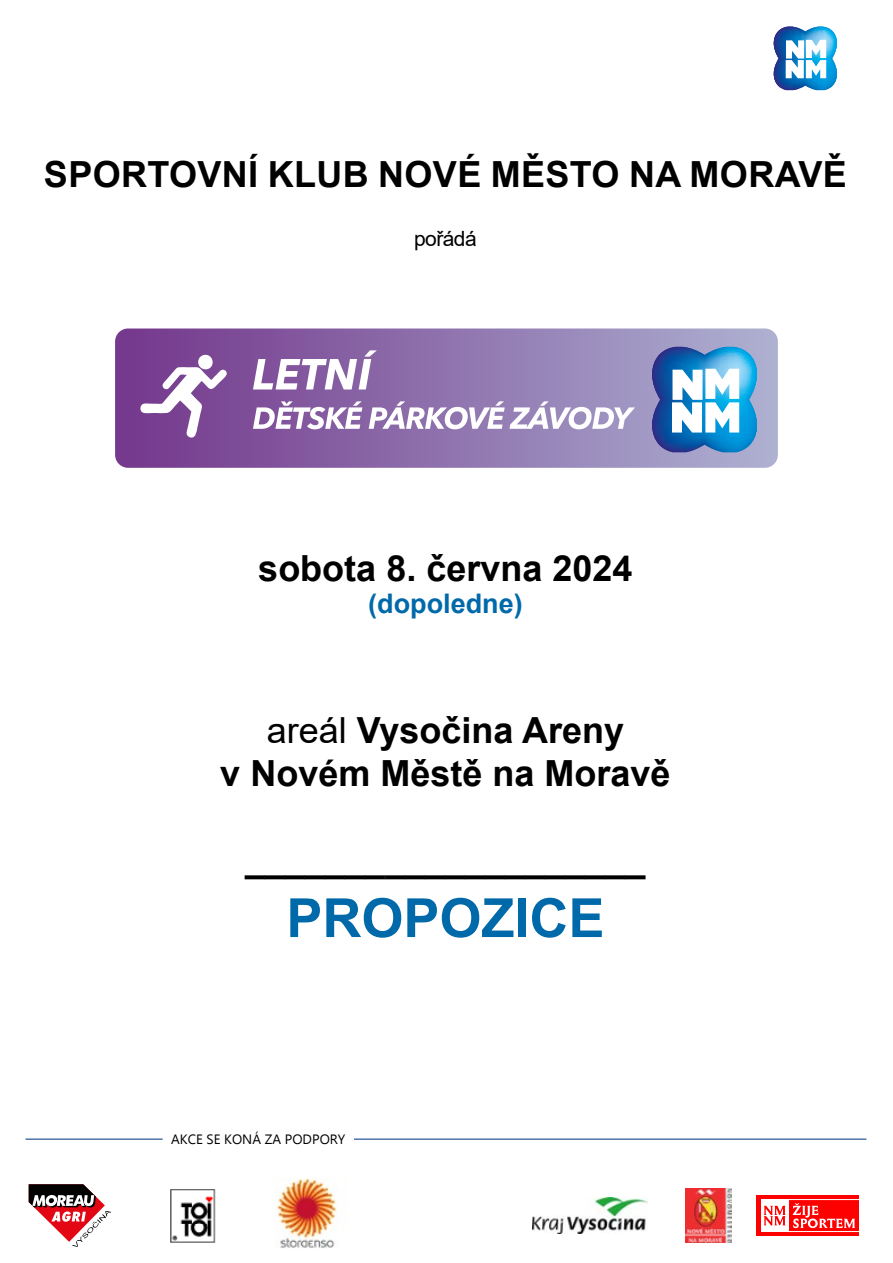
<style>
.page{position:relative;width:893px;height:1263px;background:#fff}
.page>*{position:absolute;margin:0;border:0;box-sizing:border-box;transform-origin:0 0}
.t1{font:700 54px "Arial";color:#0069aa}
.t2{font:700 36px/43.2px "Arial";color:#000;text-align:center}
.t3{font:700 27px "Arial";color:#0069aa}
.t4{font:21px "Arial";letter-spacing:-.025em;color:#000}
.t5{font:13.5px "Ebrima";color:#000}
.s1{font-weight:400}
</style>
<div class="page">
<hr style="left:26px;top:1138px;width:137px;height:2px;background:#144391">
<hr style="left:354px;top:1138px;width:512px;height:2px;background:#144391">
<svg style="left:115px;top:328px;width:663px;height:140px;background:#9074ae"></svg>
<svg style="left:253px;top:401px;width:109px;height:28px"></svg>
<svg style="left:369px;top:401px;width:266px;height:28px"></svg>
<svg style="left:253px;top:350px;width:124px;height:39px"></svg>
<svg style="left:652px;top:347px;width:105px;height:105px"></svg>
<svg style="left:139px;top:354px;width:88px;height:84px"></svg>
<svg style="left:29px;top:1184px;width:82px;height:63px"></svg>
<img style="left:685px;top:1188px;width:46px;height:54px">
<img style="left:532px;top:1197px;width:115px;height:37px">
<img style="left:170px;top:1189px;width:46px;height:54px">
<div style="left:757px;top:1195px;width:102px;height:41px;background:#f00"></div>
<div style="left:761px;top:1199px;width:27px;height:32px;background:#fff"></div>
<hr style="left:788px;top:1231px;width:71px;height:1px;background:#fff">
<hr style="left:788px;top:1199px;width:71px;height:1px;background:#fff">
<svg style="left:764px;top:1206px;width:21px;height:19px"></svg>
<svg style="left:793px;top:1203px;width:62px;height:25px"></svg>
<svg style="left:773px;top:27px;width:64px;height:63px"></svg>
<img style="left:276px;top:1177px;width:61px;height:71px">
<p class="t2" style="left:44px;top:153px;width:804px">SPORTOVNÍ KLUB NOVÉ MĚSTO NA MORAVĚ</p>
<p class="t4" style="left:414px;top:224px;width:64px">pořádá</p>
<p class="t2" style="left:258px;top:547px;width:376px">sobota 8. června 2024</p>
<p class="t3" style="left:368px;top:584px;width:156px">(dopoledne)</p>
<p class="t2" style="left:220px;top:709px;width:452px"><span class="s1">areál</span> Vysočina Areny<br>v Novém Městě na Moravě</p>
<p class="t2" style="left:245px;top:838px;width:402px">____________________</p>
<h1 class="t1" style="left:286px;top:880px;width:320px">PROPOZICE</h1>
<p class="t5" style="left:171px;top:1129px;width:176px">AKCE SE KONÁ ZA PODPORY</p>
</div>
